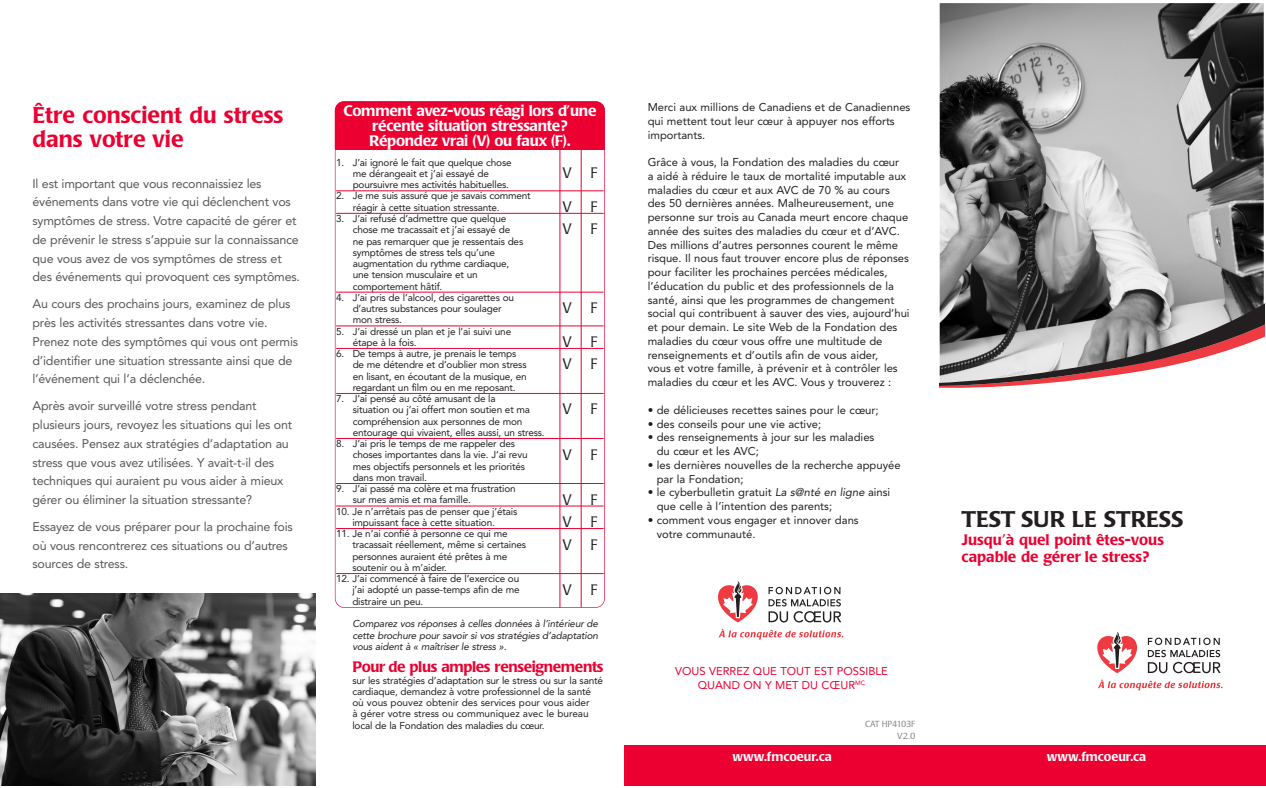
<style>
.page{position:relative;width:1266px;height:788px;background:#fff}
.page>*{position:absolute;margin:0;border:0;box-sizing:border-box;transform-origin:0 0}
.t1{font:500 22.5px/23.8px "Laudatio BQ";color:#eb0031}
.t2{font:500 22.5px "Laudatio BQ";color:#231f20}
.t3{font:500 15px/15px "Laudatio BQ";letter-spacing:-.02em;color:#fff;text-align:center}
.t4{font:500 15px/17.5px "Laudatio BQ";color:#eb0031}
.t5{font:500 15px "Laudatio BQ";letter-spacing:-.025em;color:#eb0031}
.t6{font:300 15px/22.5px "Laudatio BQ";color:#231f20}
.t7{font:12.5px/18.8px "Avenir";letter-spacing:-.015em;color:#57585a}
.t8{font:500 12.5px "Laudatio BQ";color:#fff}
.t9{font:11.25px/13.8px "Avenir";color:#231f20}
.t10{font:11.25px/13.8px "Avenir";color:#eb0031;text-align:center}
.t11{font:10px/11.2px "Avenir";letter-spacing:-.015em;color:#231f20}
.t12{font:300 8.75px/11.6px "Laudatio BQ";color:#808285;text-align:right}
</style>
<div class="page">
<div style="left:335px;top:101px;width:270px;height:56px;background:#eb0031;border-radius:9px"></div>
<div style="left:335px;top:151px;width:270px;height:11px;background:#fff"></div>
<img style="left:939px;top:3px;width:324px;height:204px">
<svg style="left:939px;top:207px;width:325px;height:181px;background:#958e8e"></svg>
<hr style="left:336px;top:190px;width:267px;height:1px;background:#eb0031">
<hr style="left:336px;top:213px;width:267px;height:1px;background:#eb0031">
<hr style="left:336px;top:292px;width:267px;height:1px;background:#eb0031">
<hr style="left:336px;top:325px;width:267px;height:1px;background:#eb0031">
<hr style="left:336px;top:348px;width:267px;height:1px;background:#eb0031">
<hr style="left:336px;top:393px;width:267px;height:1px;background:#eb0031">
<hr style="left:336px;top:438px;width:267px;height:1px;background:#eb0031">
<hr style="left:336px;top:483px;width:267px;height:1px;background:#eb0031">
<hr style="left:336px;top:505px;width:267px;height:1px;background:#eb0031">
<hr style="left:336px;top:528px;width:267px;height:1px;background:#eb0031">
<hr style="left:336px;top:573px;width:267px;height:1px;background:#eb0031">
<svg style="left:718px;top:581px;width:125px;height:58px"></svg>
<div style="left:916px;top:745px;width:350px;height:41px;background:#eb0031"></div>
<svg style="left:1097px;top:632px;width:125px;height:58px"></svg>
<img style="left:0;top:593px;width:315px;height:192px">
<hr style="left:559px;top:139px;width:1px;height:469px;background:#eb0031">
<hr style="left:581px;top:139px;width:1px;height:468px;background:#eb0031">
<div style="left:335px;top:101px;width:270px;height:507px;border:1px solid #eb0031;border-radius:10px"></div>
<div style="left:624px;top:745px;width:315px;height:41px;background:#eb0031"></div>
<h1 class="t1" style="left:33px;top:106px;width:252px">Être conscient du stress dans votre vie</h1>
<p class="t7" style="left:33px;top:175px;width:269px">Il est important que vous reconnaissiez les événements dans votre vie qui déclenchent vos symptômes de stress. Votre capacité de gérer et de prévenir le stress s’appuie sur la connaissance que vous avez de vos symptômes de stress et des événements qui provoquent ces symptômes.</p>
<p class="t7" style="left:33px;top:296px;width:267px">Au cours des prochains jours, examinez de plus près les activités stressantes dans votre vie.<br>Prenez note des symptômes qui vous ont permis d’identifier une situation stressante ainsi que de l’événement qui l’a déclenchée.</p>
<p class="t7" style="left:33px;top:397px;width:261px">Après avoir surveillé votre stress pendant plusieurs jours, revoyez les situations qui les ont causées. Pensez aux stratégies d’adaptation au stress que vous avez utilisées. Y avait-t-il des techniques qui auraient pu vous aider à mieux gérer ou éliminer la situation stressante?</p>
<p class="t7" style="left:33px;top:518px;width:262px">Essayez de vous préparer pour la prochaine fois où vous rencontrerez ces situations ou d’autres sources de stress.</p>
<h2 class="t3" style="left:343px;top:105px;width:254px">Comment avez-vous réagi lors d’une récente situation stressante?<br>Répondez vrai (V) ou faux (F).</h2>
<p class="t11" style="left:353px;top:157px;width:161px;text-indent:-17px">1. J’ai ignoré le fait que quelque chose me dérangeait et j’ai essayé de poursuivre mes activités habituelles.</p>
<p class="t11" style="left:353px;top:191px;width:180px;text-indent:-17px">2. Je me suis assuré que je savais comment réagir à cette situation stressante.</p>
<p class="t11" style="left:353px;top:214px;width:172px;text-indent:-17px">3. J’ai refusé d’admettre que quelque chose me tracassait et j’ai essayé de ne pas remarquer que je ressentais des symptômes de stress tels qu’une augmentation du rythme cardiaque, une tension musculaire et un comportement hâtif.</p>
<p class="t11" style="left:353px;top:292px;width:163px;text-indent:-17px">4. J’ai pris de l’alcool, des cigarettes ou d’autres substances pour soulager mon stress.</p>
<p class="t11" style="left:353px;top:326px;width:160px;text-indent:-17px">5. J’ai dressé un plan et je l’ai suivi une étape à la fois.</p>
<p class="t11" style="left:353px;top:349px;width:175px;text-indent:-17px">6. De temps à autre, je prenais le temps de me détendre et d’oublier mon stress en lisant, en écoutant de la musique, en regardant un film ou en me reposant.</p>
<p class="t11" style="left:353px;top:394px;width:193px;text-indent:-17px">7. J’ai pensé au côté amusant de la<br>situation ou j’ai offert mon soutien et ma compréhension aux personnes de mon entourage qui vivaient, elles aussi, un stress.</p>
<p class="t11" style="left:353px;top:439px;width:176px;text-indent:-17px">8. J’ai pris le temps de me rappeler des choses importantes dans la vie. J’ai revu mes objectifs personnels et les priorités dans mon travail.</p>
<p class="t11" style="left:353px;top:484px;width:164px;text-indent:-17px">9. J’ai passé ma colère et ma frustration sur mes amis et ma famille.</p>
<p class="t11" style="left:352px;top:506px;width:166px;text-indent:-16px">10. Je n’arrêtais pas de penser que j’étais impuissant face à cette situation.</p>
<p class="t11" style="left:352px;top:529px;width:175px;text-indent:-16px">11. Je n’ai confié à personne ce qui me tracassait réellement, même si certaines personnes auraient été prêtes à me soutenir ou à m’aider.</p>
<p class="t11" style="left:352px;top:574px;width:169px;text-align:justify;text-indent:-16px">12. J’ai commencé à faire de l’exercice ou j’ai adopté un passe-temps afin de me distraire un peu.</p>
<p class="t11" style="left:352px;top:619px;width:249px;text-align:justify">Comparez vos réponses à celles données à l’intérieur de cette brochure pour savoir si vos stratégies d’adaptation vous aident à « maîtriser le stress ».</p>
<h2 class="t5" style="left:352px;top:661px;width:253px">Pour de plus amples renseignements</h2>
<p class="t11" style="left:352px;top:675px;width:252px">sur les stratégies d’adaptation sur le stress ou sur la santé cardiaque, demandez à votre professionnel de la santé où vous pouvez obtenir des services pour vous aider<br>à gérer votre stress ou communiquez avec le bureau local de la Fondation des maladies du cœur.</p>
<h2 class="t6" style="left:562px;top:163px;width:11px">V</h2>
<h2 class="t6" style="left:562px;top:197px;width:11px">V<br>V</h2>
<h2 class="t6" style="left:590px;top:163px;width:8px">F</h2>
<h2 class="t6" style="left:590px;top:197px;width:8px">F<br>F</h2>
<h2 class="t6" style="left:562px;top:298px;width:11px">V</h2>
<h2 class="t6" style="left:562px;top:332px;width:11px">V<br>V</h2>
<h2 class="t6" style="left:562px;top:399px;width:11px">V</h2>
<h2 class="t6" style="left:562px;top:444px;width:11px">V</h2>
<h2 class="t6" style="left:562px;top:489px;width:11px;text-align:justify">V V V</h2>
<h2 class="t6" style="left:562px;top:579px;width:11px">V</h2>
<h2 class="t6" style="left:590px;top:298px;width:8px">F</h2>
<h2 class="t6" style="left:590px;top:332px;width:8px">F<br>F</h2>
<h2 class="t6" style="left:590px;top:399px;width:8px">F</h2>
<h2 class="t6" style="left:590px;top:444px;width:8px">F</h2>
<h2 class="t6" style="left:590px;top:489px;width:8px;text-align:justify">F F F</h2>
<h2 class="t6" style="left:590px;top:579px;width:8px">F</h2>
<p class="t9" style="left:648px;top:101px;width:264px">Merci aux millions de Canadiens et de Canadiennes qui mettent tout leur cœur à appuyer nos efforts importants.</p>
<p class="t9" style="left:648px;top:156px;width:263px">Grâce à vous, la Fondation des maladies du cœur<br>a aidé à réduire le taux de mortalité imputable aux maladies du cœur et aux AVC de 70 % au cours des 50 dernières années. Malheureusement, une personne sur trois au Canada meurt encore chaque année des suites des maladies du cœur et d’AVC.<br>Des millions d’autres personnes courent le même risque. Il nous faut trouver encore plus de réponses pour faciliter les prochaines percées médicales, l’éducation du public et des professionnels de la santé, ainsi que les programmes de changement social qui contribuent à sauver des vies, aujourd’hui et pour demain. Le site Web de la Fondation des maladies du cœur vous offre une multitude de renseignements et d’outils afin de vous aider,<br>vous et votre famille, à prévenir et à contrôler les maladies du cœur et les AVC. Vous y trouverez :</p>
<p class="t9" style="left:648px;top:404px;width:232px">• de délicieuses recettes saines pour le cœur;</p>
<p class="t9" style="left:648px;top:417px;width:175px">• des conseils pour une vie active;</p>
<p class="t9" style="left:657px;top:431px;width:219px;text-indent:-9px">• des renseignements à jour sur les maladies du cœur et les AVC;</p>
<p class="t9" style="left:657px;top:459px;width:245px;text-indent:-9px">• les dernières nouvelles de la recherche appuyée par la Fondation;</p>
<p class="t9" style="left:657px;top:486px;width:235px;text-indent:-9px">• le cyberbulletin gratuit La s@nté en ligne ainsi que celle à l’intention des parents;</p>
<p class="t9" style="left:657px;top:514px;width:203px;text-indent:-9px">• comment vous engager et innover dans votre communauté.</p>
<p class="t10" style="left:675px;top:665px;width:214px">VOUS VERREZ QUE TOUT EST POSSIBLE<br>QUAND ON Y MET DU CŒUR<sup>MC</sup></p>
<p class="t12" style="left:865px;top:719px;width:52px">CAT HP4103F<br>V2.0</p>
<p class="t8" style="left:732px;top:751px;width:101px">www.fmcoeur.ca</p>
<h1 class="t2" style="left:961px;top:510px;width:223px">TEST SUR LE STRESS</h1>
<h2 class="t4" style="left:961px;top:532px;width:204px">Jusqu’à quel point êtes-vous capable de gérer le stress?</h2>
<p class="t8" style="left:1047px;top:751px;width:101px">www.fmcoeur.ca</p>
</div>
